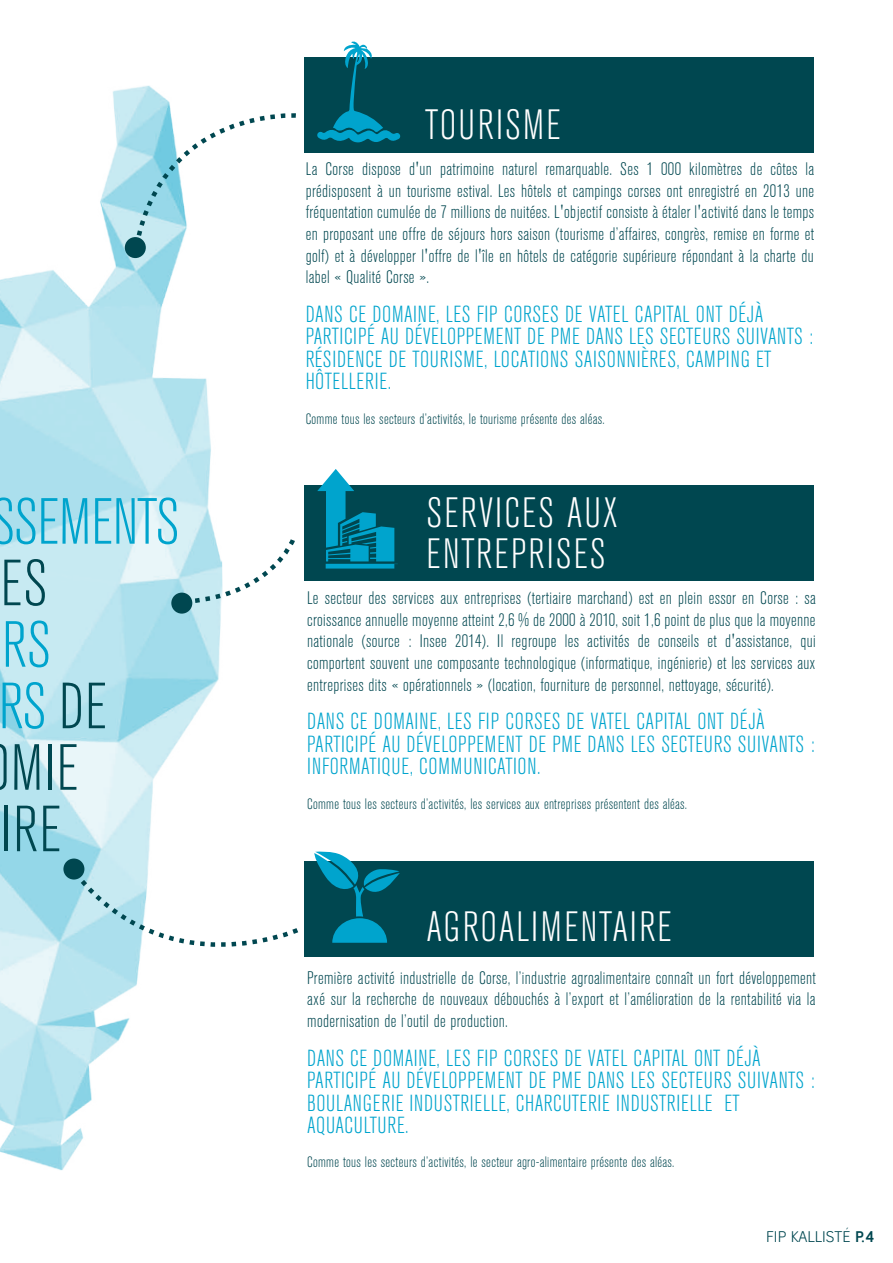
<style>
.page{position:relative;width:893px;height:1263px;background:#fff}
.page>*{position:absolute;margin:0;border:0;box-sizing:border-box;transform-origin:0 0}
.t1{font:300 condensed 64.5px/61.5px "Akzidenz Grotesk BE";letter-spacing:.02em;color:#004750}
.t2{font:300 condensed 64.5px "Akzidenz Grotesk BE";letter-spacing:-.01em;color:#00a4cd}
.t3{font:300 condensed 42px/40.5px "Akzidenz Grotesk BE";letter-spacing:.05em;color:#fff}
.t4{font:300 condensed 23.1px/22.5px "Akzidenz Grotesk BE";letter-spacing:.025em;color:#00a4cd}
.t5{font:300 condensed 18px/21.6px "Akzidenz Grotesk BE";letter-spacing:.02em;color:#004750;text-align:justify}
.t6{font:300 condensed 15px "Akzidenz Grotesk BE";letter-spacing:.02em;color:#004750}
.t7{font:15px "Antagometrica BT Light";color:#004750}
.s1{color:#00a4cd}
.s2{font-family:"Antagometrica BT";font-weight:700}
</style>
<div class="page">
<div style="left:304px;top:58px;width:510px;height:95px;background:#004750"></div>
<div style="left:304px;top:485px;width:510px;height:95px;background:#004750"></div>
<div style="left:304px;top:862px;width:510px;height:95px;background:#004750"></div>
<img style="left:0;top:85px;width:221px;height:1086px">
<svg style="left:132px;top:108px;width:164px;height:142px"></svg>
<svg style="left:70px;top:868px;width:229px;height:119px"></svg>
<svg style="left:184px;top:536px;width:111px;height:70px"></svg>
<div style="left:125px;top:237px;width:21px;height:21px;background:#004750;border-radius:50%"></div>
<div style="left:171px;top:593px;width:21px;height:21px;background:#004750;border-radius:50%"></div>
<div style="left:63px;top:858px;width:21px;height:21px;background:#004750;border-radius:50%"></div>
<svg style="left:317px;top:41px;width:84px;height:102px"></svg>
<svg style="left:317px;top:469px;width:81px;height:99px"></svg>
<svg style="left:314px;top:851px;width:86px;height:92px"></svg>
<h1 class="t2" style="left:-9px;top:487px;width:190px">SSEMENTS</h1>
<h1 class="t1" style="left:1px;top:554px;width:48px">ES</h1>
<h1 class="t1" style="left:-1px;top:616px;width:109px"><span class="s1">RS<br>RS</span> DE<br>MIE<br>IRE</h1>
<h2 class="t3" style="left:425px;top:105px;width:137px">TOURISME</h2>
<p class="t5" style="left:306px;top:159px;width:510px">La Corse dispose d'un patrimoine naturel remarquable. Ses 1 000 kilomètres de côtes la prédisposent à un tourisme estival. Les hôtels et campings corses ont enregistré en 2013 une fréquentation cumulée de 7 millions de nuitées. L'objectif consiste à étaler l'activité dans le temps en proposant une offre de séjours hors saison (tourisme d’affaires, congrès, remise en forme et golf) et à développer l'offre de l'île en hôtels de catégorie supérieure répondant à la charte du label « Qualité Corse ».</p>
<p class="t4" style="left:306px;top:303px;width:509px">DANS CE DOMAINE, LES FIP CORSES DE VATEL CAPITAL ONT DÉJÀ PARTICIPÉ AU DÉVELOPPEMENT DE PME DANS LES SECTEURS SUIVANTS :<br>RÉSIDENCE DE TOURISME, LOCATIONS SAISONNIÈRES, CAMPING ET HÔTELLERIE.</p>
<p class="t6" style="left:306px;top:410px;width:300px">Comme tous les secteurs d’activités, le tourisme présente des aléas.</p>
<h2 class="t3" style="left:426px;top:494px;width:193px">SERVICES AUX<br>ENTREPRISES</h2>
<p class="t5" style="left:307px;top:588px;width:510px">Le secteur des services aux entreprises (tertiaire marchand) est en plein essor en Corse : sa croissance annuelle moyenne atteint 2,6 % de 2000 à 2010, soit 1,6 point de plus que la moyenne nationale (source : Insee 2014). Il regroupe les activités de conseils et d'assistance, qui comportent souvent une composante technologique (informatique, ingénierie) et les services aux entreprises dits « opérationnels » (location, fourniture de personnel, nettoyage, sécurité).</p>
<p class="t4" style="left:307px;top:711px;width:509px">DANS CE DOMAINE, LES FIP CORSES DE VATEL CAPITAL ONT DÉJÀ<br>PARTICIPÉ AU DÉVELOPPEMENT DE PME DANS LES SECTEURS SUIVANTS :<br>INFORMATIQUE, COMMUNICATION.</p>
<p class="t6" style="left:307px;top:795px;width:381px">Comme tous les secteurs d’activités, les services aux entreprises présentent des aléas.</p>
<h2 class="t3" style="left:427px;top:908px;width:247px">AGROALIMENTAIRE</h2>
<p class="t5" style="left:307px;top:967px;width:510px">Première activité industrielle de Corse, l’industrie agroalimentaire connaît un fort développement axé sur la recherche de nouveaux débouchés à l’export et l’amélioration de la rentabilité via la modernisation de l’outil de production.</p>
<p class="t4" style="left:307px;top:1047px;width:509px">DANS CE DOMAINE, LES FIP CORSES DE VATEL CAPITAL ONT DÉJÀ PARTICIPÉ AU DÉVELOPPEMENT DE PME DANS LES SECTEURS SUIVANTS :<br>BOULANGERIE INDUSTRIELLE, CHARCUTERIE INDUSTRIELLE ET AQUACULTURE.</p>
<p class="t6" style="left:307px;top:1154px;width:369px">Comme tous les secteurs d’activités, le secteur agro-alimentaire présente des aléas.</p>
<p class="t7" style="left:766px;top:1227px;width:110px">FIP KALLISTÉ <span class="s2">P.4</span></p>
</div>
